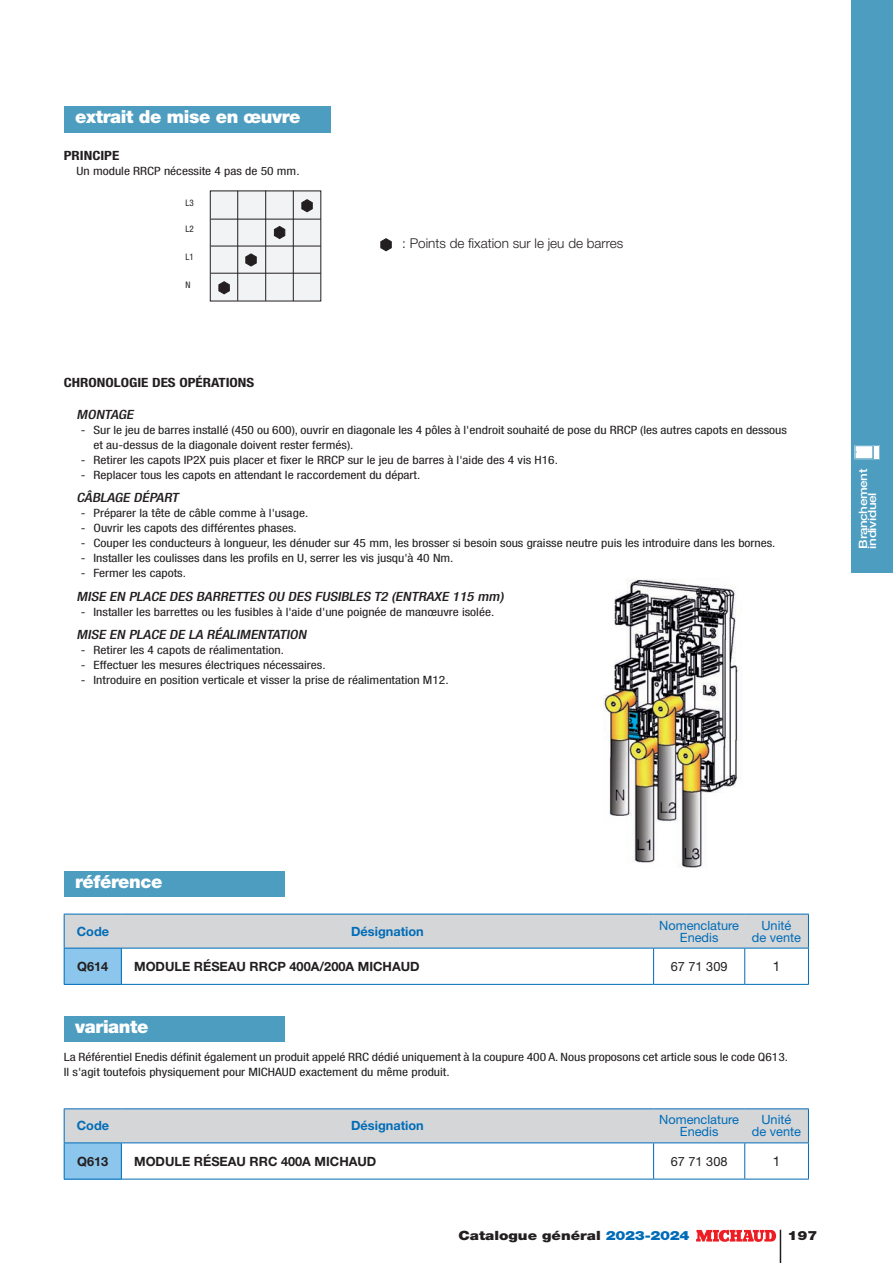
<style>
.page{position:relative;width:893px;height:1263px;background:#fff}
.page>*{position:absolute;margin:0;border:0;box-sizing:border-box;transform-origin:0 0}
.t1{font:900 18px "Helvetica Neue LT Pro";letter-spacing:-.02em;color:#fff}
.t2{font:300 13.5px "Helvetica Neue LT Pro";color:#231f20}
.t3{font:13.5px "Helvetica Neue LT Pro";color:#231f20}
.t4{font:italic 500 condensed 12.75px "Helvetica Neue LT Pro";color:#231f20;scale:1.18 1}
.t5{font:700 12.75px "Helvetica Neue LT Pro";color:#231f20}
.t6{font:12.75px/12px "Helvetica Neue LT Pro";color:#006cb7;text-align:center}
.t7{font:700 condensed 12.75px "Helvetica Neue LT Pro";color:#231f20;scale:1.18 1}
.t8{font:700 12.75px "Helvetica Neue LT Pro";color:#006cb7}
.t9{font:900 12.75px "Helvetica Neue LT Pro";color:#231f20;scale:1.18 1}
.t10{font:12.75px "Helvetica Neue LT Pro";color:#231f20}
.t11{font:condensed 11.55px/15px "Helvetica Neue LT Pro";color:#231f20;scale:1.18 1}
.t12{font:500 11.55px/9px "Helvetica Neue LT Pro";letter-spacing:-.03em;color:#fff;scale:1.18 1}
.t13{font:condensed 9px "Helvetica Neue LT Pro";color:#231f20}
.s1{color:#006cb7}
</style>
<div class="page">
<hr style="left:0;top:0;width:1px;height:64px;background:#4d9dc0">
<hr style="left:780px;top:1230px;width:1px;height:33px;background:#231f20">
<svg style="left:696px;top:1230px;width:80px;height:12px"></svg>
<div style="left:851px;top:0;width:42px;height:573px;background:#4d9dc0"></div>
<svg style="left:854px;top:445px;width:26px;height:14px"></svg>
<div style="left:210px;top:191px;width:111px;height:110px;background:#f2f3f4"></div>
<hr style="left:211px;top:246px;width:110px;height:1px;background:#231f20">
<hr style="left:211px;top:219px;width:110px;height:1px;background:#231f20">
<hr style="left:211px;top:273px;width:110px;height:1px;background:#231f20">
<hr style="left:237px;top:191px;width:1px;height:110px;background:#231f20">
<hr style="left:265px;top:191px;width:1px;height:110px;background:#231f20">
<hr style="left:293px;top:191px;width:1px;height:110px;background:#231f20">
<svg style="left:301px;top:199px;width:12px;height:14px"></svg>
<svg style="left:274px;top:226px;width:12px;height:13px"></svg>
<svg style="left:245px;top:253px;width:12px;height:14px"></svg>
<svg style="left:218px;top:281px;width:12px;height:14px"></svg>
<svg style="left:380px;top:238px;width:12px;height:14px"></svg>
<img style="left:603px;top:579px;width:138px;height:289px">
<svg style="left:65px;top:915px;width:743px;height:69px"></svg>
<hr style="left:64px;top:914px;width:1px;height:34px;background:#006cb7">
<hr style="left:64px;top:914px;width:57px;height:1px;background:#006cb7">
<hr style="left:121px;top:914px;width:533px;height:1px;background:#006cb7">
<hr style="left:654px;top:914px;width:91px;height:1px;background:#006cb7">
<hr style="left:745px;top:914px;width:64px;height:1px;background:#006cb7">
<hr style="left:808px;top:914px;width:1px;height:34px;background:#006cb7">
<hr style="left:64px;top:948px;width:1px;height:36px;background:#006cb7">
<hr style="left:64px;top:948px;width:57px;height:1px;background:#006cb7">
<hr style="left:64px;top:984px;width:57px;height:1px;background:#006cb7">
<hr style="left:121px;top:948px;width:1px;height:36px;background:#006cb7">
<hr style="left:121px;top:948px;width:533px;height:1px;background:#006cb7">
<hr style="left:121px;top:984px;width:533px;height:1px;background:#006cb7">
<hr style="left:653px;top:948px;width:1px;height:36px;background:#006cb7">
<hr style="left:654px;top:948px;width:91px;height:1px;background:#006cb7">
<hr style="left:654px;top:984px;width:91px;height:1px;background:#006cb7">
<hr style="left:744px;top:948px;width:1px;height:36px;background:#006cb7">
<hr style="left:745px;top:948px;width:64px;height:1px;background:#006cb7">
<hr style="left:808px;top:948px;width:1px;height:36px;background:#006cb7">
<hr style="left:745px;top:984px;width:64px;height:1px;background:#006cb7">
<svg style="left:65px;top:1109px;width:743px;height:70px"></svg>
<hr style="left:64px;top:1109px;width:1px;height:33px;background:#006cb7">
<hr style="left:64px;top:1108px;width:57px;height:1px;background:#006cb7">
<hr style="left:121px;top:1108px;width:533px;height:1px;background:#006cb7">
<hr style="left:654px;top:1108px;width:91px;height:1px;background:#006cb7">
<hr style="left:745px;top:1108px;width:64px;height:1px;background:#006cb7">
<hr style="left:808px;top:1109px;width:1px;height:33px;background:#006cb7">
<hr style="left:64px;top:1143px;width:1px;height:36px;background:#006cb7">
<hr style="left:64px;top:1142px;width:57px;height:1px;background:#006cb7">
<hr style="left:64px;top:1179px;width:57px;height:1px;background:#006cb7">
<hr style="left:121px;top:1143px;width:1px;height:36px;background:#006cb7">
<hr style="left:121px;top:1142px;width:533px;height:1px;background:#006cb7">
<hr style="left:121px;top:1179px;width:533px;height:1px;background:#006cb7">
<hr style="left:653px;top:1143px;width:1px;height:36px;background:#006cb7">
<hr style="left:654px;top:1142px;width:91px;height:1px;background:#006cb7">
<hr style="left:654px;top:1179px;width:91px;height:1px;background:#006cb7">
<hr style="left:744px;top:1143px;width:1px;height:36px;background:#006cb7">
<hr style="left:745px;top:1142px;width:64px;height:1px;background:#006cb7">
<hr style="left:808px;top:1143px;width:1px;height:36px;background:#006cb7">
<hr style="left:745px;top:1179px;width:64px;height:1px;background:#006cb7">
<div style="left:65px;top:871px;width:220px;height:26px;background:#4d9dc0"></div>
<div style="left:65px;top:1016px;width:220px;height:25px;background:#4d9dc0"></div>
<div style="left:65px;top:106px;width:266px;height:26px;background:#4d9dc0"></div>
<h1 class="t1" style="left:75px;top:106px;width:227px">extrait de mise en œuvre</h1>
<p class="t7" style="left:64px;top:147px;width:49px">PRINCIPE</p>
<p class="t11" style="left:77px;top:163px;width:191px">Un module RRCP nécessite 4 pas de 50 mm.</p>
<p class="t13" style="left:185px;top:197px;width:10px">L3</p>
<p class="t13" style="left:185px;top:223px;width:10px">L2</p>
<p class="t13" style="left:185px;top:251px;width:10px">L1</p>
<p class="t13" style="left:185px;top:280px;width:7px">N</p>
<p class="t7" style="left:64px;top:375px;width:163px">CHRONOLOGIE DES OPÉRATIONS</p>
<p class="t2" style="left:402px;top:235px;width:223px">: Points de fixation sur le jeu de barres</p>
<p class="t4" style="left:77px;top:407px;width:52px">MONTAGE</p>
<p class="t11" style="left:94px;top:422px;width:589px;text-indent:-13px">- Sur le jeu de barres installé (450 ou 600), ouvrir en diagonale les 4 pôles à l'endroit souhaité de pose du RRCP (les autres capots en dessous et au-dessus de la diagonale doivent rester fermés).</p>
<p class="t11" style="left:81px;top:452px;width:406px">- Retirer les capots IP2X puis placer et fixer le RRCP sur le jeu de barres à l'aide des 4 vis H16.</p>
<p class="t11" style="left:81px;top:467px;width:289px">- Replacer tous les capots en attendant le raccordement du départ.</p>
<p class="t4" style="left:77px;top:490px;width:90px">CÂBLAGE DÉPART</p>
<p class="t11" style="left:81px;top:506px;width:194px">- Préparer la tête de câble comme à l'usage.</p>
<p class="t11" style="left:81px;top:521px;width:185px">- Ouvrir les capots des différentes phases.</p>
<p class="t11" style="left:81px;top:536px;width:590px">- Couper les conducteurs à longueur, les dénuder sur 45 mm, les brosser si besoin sous graisse neutre puis les introduire dans les bornes.</p>
<p class="t11" style="left:81px;top:551px;width:317px">- Installer les coulisses dans les profils en U, serrer les vis jusqu'à 40 Nm.</p>
<p class="t11" style="left:81px;top:566px;width:91px">- Fermer les capots.</p>
<p class="t4" style="left:77px;top:589px;width:363px">MISE EN PLACE DES BARRETTES OU DES FUSIBLES T2 (ENTRAXE 115 mm)</p>
<p class="t11" style="left:81px;top:604px;width:352px">- Installer les barrettes ou les fusibles à l'aide d'une poignée de manœuvre isolée.</p>
<p class="t4" style="left:77px;top:627px;width:199px">MISE EN PLACE DE LA RÉALIMENTATION</p>
<p class="t11" style="left:81px;top:643px;width:174px">- Retirer les 4 capots de réalimentation.</p>
<p class="t11" style="left:81px;top:658px;width:209px">- Effectuer les mesures électriques nécessaires.</p>
<p class="t11" style="left:81px;top:673px;width:313px">- Introduire en position verticale et visser la prise de réalimentation M12.</p>
<p class="t12" style="left:858px;top:549px;width:69px;rotate:-90deg">Branchement individuel</p>
<h1 class="t1" style="left:75px;top:871px;width:89px">référence</h1>
<p class="t8" style="left:77px;top:923px;width:34px">Code</p>
<p class="t8" style="left:351px;top:923px;width:74px">Désignation</p>
<p class="t6" style="left:659px;top:919px;width:81px">Nomenclature<br>Enedis</p>
<p class="t6" style="left:752px;top:919px;width:51px">Unité<br>de vente</p>
<p class="t5" style="left:77px;top:958px;width:33px">Q614</p>
<p class="t5" style="left:134px;top:958px;width:287px">MODULE RÉSEAU RRCP 400A/200A MICHAUD</p>
<p class="t10" style="left:671px;top:958px;width:58px">67 71 309</p>
<p class="t3" style="left:773px;top:958px;width:9px">1</p>
<h1 class="t1" style="left:75px;top:1015px;width:75px">variante</h1>
<p class="t11" style="left:64px;top:1049px;width:615px">La Référentiel Enedis définit également un produit appelé RRC dédié uniquement à la coupure 400 A. Nous proposons cet article sous le code Q613.<br>Il s'agit toutefois physiquement pour MICHAUD exactement du même produit.</p>
<p class="t8" style="left:77px;top:1118px;width:34px">Code</p>
<p class="t8" style="left:351px;top:1118px;width:74px">Désignation</p>
<p class="t6" style="left:659px;top:1113px;width:81px">Nomenclature<br>Enedis</p>
<p class="t6" style="left:752px;top:1113px;width:51px">Unité<br>de vente</p>
<p class="t5" style="left:77px;top:1153px;width:33px">Q613</p>
<p class="t5" style="left:134px;top:1153px;width:244px">MODULE RÉSEAU RRC 400A MICHAUD</p>
<p class="t10" style="left:671px;top:1153px;width:58px">67 71 308</p>
<p class="t3" style="left:773px;top:1153px;width:9px">1</p>
<p class="t9" style="left:458px;top:1228px;width:197px">Catalogue général <span class="s1">2023-2024</span></p>
<p class="t9" style="left:787px;top:1228px;width:27px">197</p>
</div>
